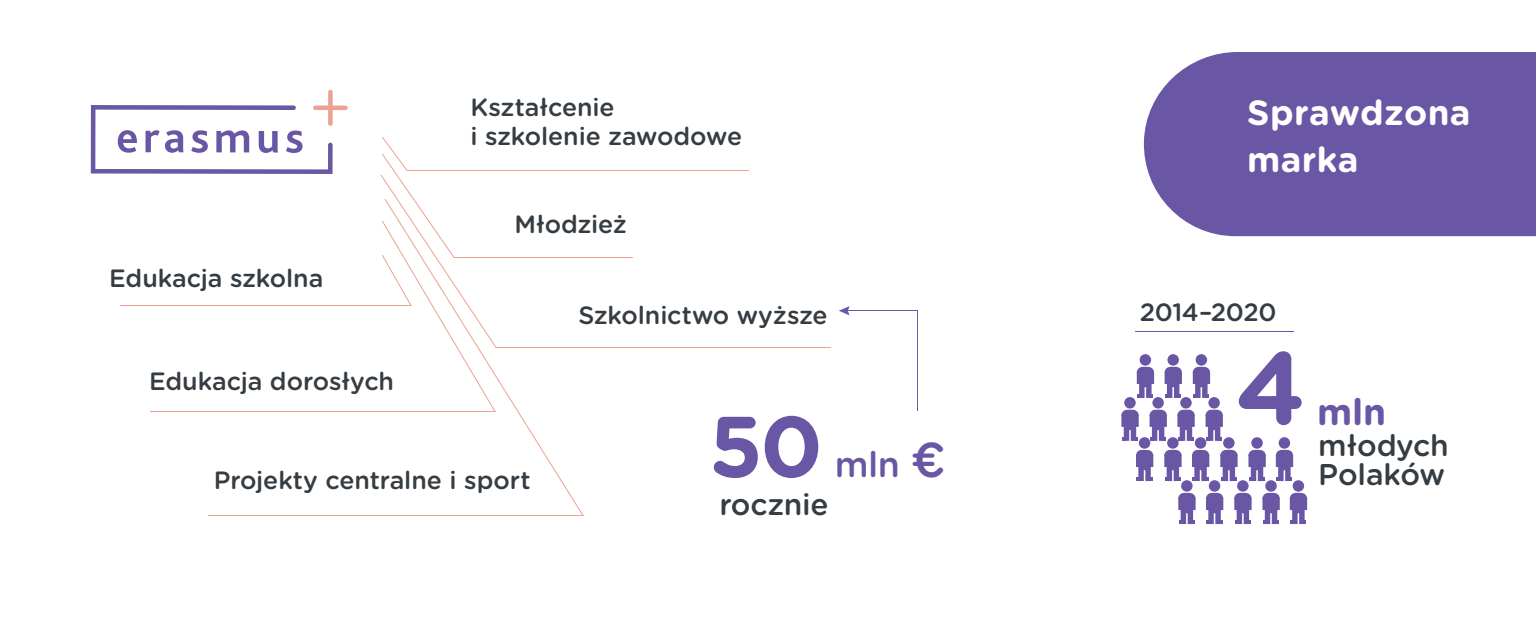
<style>
.page{position:relative;width:1536px;height:640px;background:#fff}
.page>*{position:absolute;margin:0;border:0;box-sizing:border-box;transform-origin:0 0}
.t1{font:700 103px "Gotham Rounded";color:#6957a5}
.t2{font:700 86px "Gotham Rounded";color:#6957a5}
.t3{font:700 36.9px "Gotham Rounded";color:#6957a5}
.t4{font:500 35.6px "Gotham Rounded";color:#6957a5}
.t5{font:700 35px/47px "Gotham Rounded";letter-spacing:.01em;color:#fff}
.t6{font:500 30px/28.9px "Gotham Rounded";letter-spacing:-.005em;color:#353c42}
.t7{font:500 25px/28.9px "Gotham Rounded";letter-spacing:-.005em;color:#353c42}
.s1{font-size:48.9px}
</style>
<div class="page">
<div style="left:1143px;top:52px;width:393px;height:184px;background:#6957a5"></div>
<svg style="left:839px;top:306px;width:79px;height:105px"></svg>
<hr style="left:1135px;top:331px;width:159px;height:1px;background:#6957a5">
<svg style="left:91px;top:90px;width:658px;height:216px"></svg>
<svg style="left:149px;top:220px;width:58px;height:192px"></svg>
<svg style="left:207px;top:198px;width:377px;height:318px"></svg>
<svg style="left:380px;top:174px;width:451px;height:174px"></svg>
<div style="left:1196px;top:354px;width:11px;height:12px;background:#6957a5;border-radius:50%"></div>
<svg style="left:1193px;top:367px;width:17px;height:31px"></svg>
<div style="left:1167px;top:354px;width:12px;height:12px;background:#6957a5;border-radius:50%"></div>
<svg style="left:1165px;top:367px;width:17px;height:31px"></svg>
<div style="left:1208px;top:397px;width:12px;height:12px;background:#6957a5;border-radius:50%"></div>
<svg style="left:1206px;top:410px;width:17px;height:31px"></svg>
<div style="left:1180px;top:397px;width:12px;height:12px;background:#6957a5;border-radius:50%"></div>
<svg style="left:1177px;top:410px;width:18px;height:31px"></svg>
<div style="left:1251px;top:437px;width:12px;height:12px;background:#6957a5;border-radius:50%"></div>
<svg style="left:1248px;top:450px;width:18px;height:31px"></svg>
<div style="left:1279px;top:437px;width:11px;height:12px;background:#6957a5;border-radius:50%"></div>
<svg style="left:1276px;top:450px;width:17px;height:31px"></svg>
<div style="left:1223px;top:437px;width:12px;height:12px;background:#6957a5;border-radius:50%"></div>
<svg style="left:1220px;top:450px;width:18px;height:31px"></svg>
<div style="left:1195px;top:437px;width:11px;height:12px;background:#6957a5;border-radius:50%"></div>
<svg style="left:1192px;top:450px;width:17px;height:31px"></svg>
<div style="left:1140px;top:354px;width:11px;height:12px;background:#6957a5;border-radius:50%"></div>
<svg style="left:1137px;top:367px;width:17px;height:31px"></svg>
<div style="left:1152px;top:397px;width:12px;height:12px;background:#6957a5;border-radius:50%"></div>
<svg style="left:1150px;top:410px;width:17px;height:31px"></svg>
<div style="left:1124px;top:397px;width:12px;height:12px;background:#6957a5;border-radius:50%"></div>
<svg style="left:1121px;top:410px;width:18px;height:31px"></svg>
<div style="left:1167px;top:437px;width:12px;height:12px;background:#6957a5;border-radius:50%"></div>
<svg style="left:1164px;top:450px;width:18px;height:31px"></svg>
<div style="left:1139px;top:437px;width:11px;height:12px;background:#6957a5;border-radius:50%"></div>
<svg style="left:1136px;top:450px;width:17px;height:31px"></svg>
<div style="left:1265px;top:480px;width:12px;height:12px;background:#6957a5;border-radius:50%"></div>
<svg style="left:1262px;top:493px;width:18px;height:31px"></svg>
<div style="left:1293px;top:480px;width:11px;height:12px;background:#6957a5;border-radius:50%"></div>
<svg style="left:1290px;top:493px;width:17px;height:31px"></svg>
<div style="left:1237px;top:480px;width:12px;height:12px;background:#6957a5;border-radius:50%"></div>
<svg style="left:1234px;top:493px;width:18px;height:31px"></svg>
<div style="left:1209px;top:480px;width:11px;height:12px;background:#6957a5;border-radius:50%"></div>
<svg style="left:1206px;top:493px;width:17px;height:31px"></svg>
<div style="left:1181px;top:480px;width:12px;height:12px;background:#6957a5;border-radius:50%"></div>
<svg style="left:1178px;top:493px;width:18px;height:31px"></svg>
<p class="t7" style="left:470px;top:92px;width:273px">Kształcenie<br>i szkolenie zawodowe</p>
<h3 class="t5" style="left:1247px;top:88px;width:225px">Sprawdzona marka</h3>
<p class="t7" style="left:514px;top:208px;width:114px">Młodzież</p>
<p class="t7" style="left:109px;top:263px;width:216px">Edukacja szkolna</p>
<p class="t7" style="left:149px;top:366px;width:246px">Edukacja dorosłych</p>
<p class="t7" style="left:214px;top:465px;width:318px">Projekty centralne i sport</p>
<p class="t7" style="left:578px;top:300px;width:251px">Szkolnictwo wyższe</p>
<h2 class="t2" style="left:709px;top:384px;width:116px">50</h2>
<p class="t6" style="left:719px;top:489px;width:111px">rocznie</p>
<p class="t7" style="left:1140px;top:297px;width:138px">2014–2020</p>
<h1 class="t1" style="left:1235px;top:313px;width:72px">4</h1>
<h3 class="t3" style="left:1317px;top:384px;width:71px">mln</h3>
<h3 class="t4" style="left:835px;top:439px;width:112px">mln <span class="s1">€</span></h3>
<p class="t6" style="left:1318px;top:430px;width:132px">młodych<br>Polaków</p>
</div>
